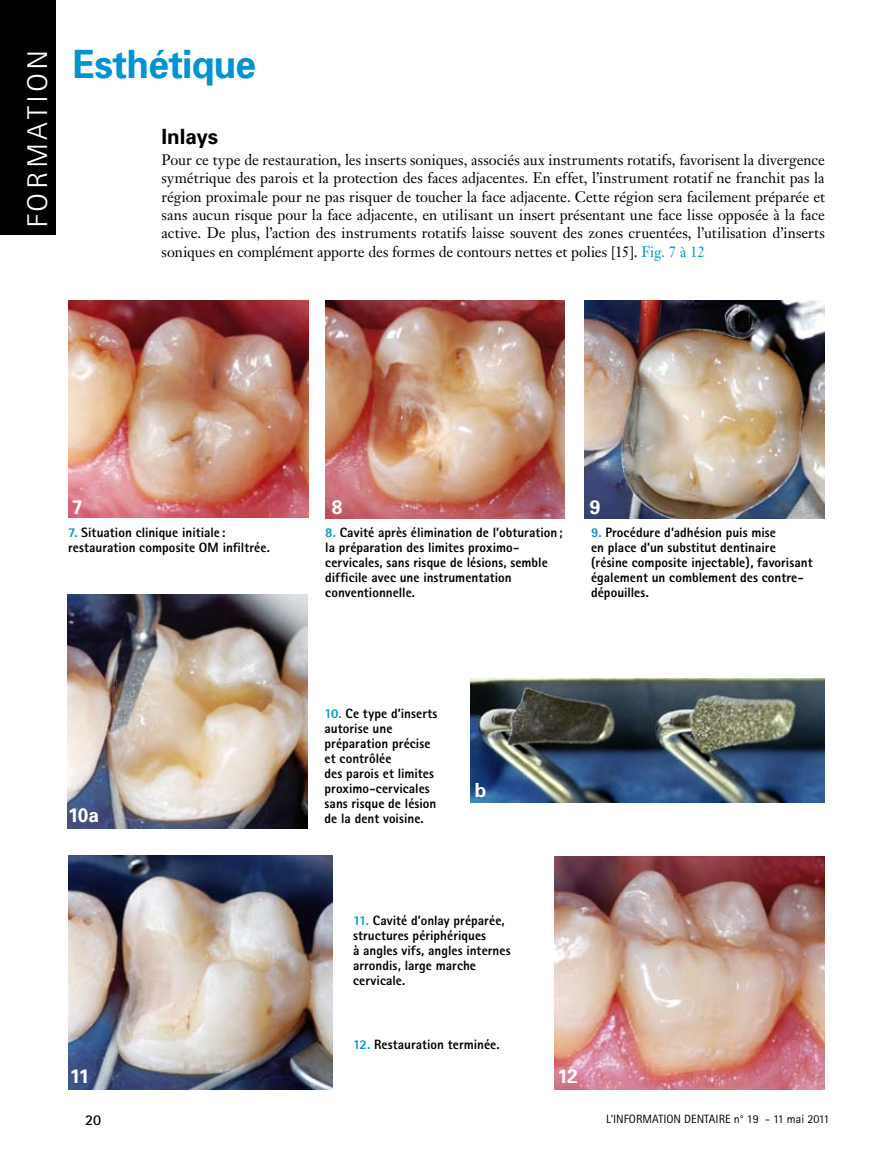
<style>
.page{position:relative;width:893px;height:1149px;background:#fff}
.page>*{position:absolute;margin:0;border:0;box-sizing:border-box;transform-origin:0 0}
.t1{font:700 39px "Univers";letter-spacing:-.02em;color:#0093d3;scale:.95 1}
.t2{font:300 28.5px "Rotis Sans Serif";letter-spacing:.1em;color:#fff;scale:1.16 1}
.t3{font:700 21px "Univers";color:#000}
.t4{font:700 19.5px "Univers";letter-spacing:-.035em;color:#fff}
.t5{font:15px/18.5px "Janson Text";letter-spacing:-.005em;color:#000;text-align:justify}
.t6{font:700 15px "Rotis Sans Serif";color:#000}
.t7{font:800 13.5px/15px "Rotis Sans Serif";letter-spacing:.005em;color:#000}
.t8{font:12px "Rotis Sans Serif";color:#000}
.s1{color:#0093d3}
</style>
<div class="page">
<div style="left:0;top:0;width:55px;height:234px;background:#000"></div>
<img style="left:471px;top:678px;width:354px;height:124px">
<img style="left:67px;top:594px;width:240px;height:233px">
<img style="left:68px;top:855px;width:264px;height:234px">
<img style="left:554px;top:856px;width:271px;height:233px">
<img style="left:68px;top:300px;width:240px;height:217px">
<img style="left:325px;top:300px;width:240px;height:218px">
<img style="left:585px;top:300px;width:240px;height:218px">
<h2 class="t2" style="left:21px;top:228px;width:156px;rotate:-90deg">formation</h2>
<h1 class="t1" style="left:73px;top:40px;width:194px">Esthétique</h1>
<h3 class="t3" style="left:162px;top:124px;width:58px">Inlays</h3>
<p class="t5" style="left:162px;top:150px;width:665px">Pour ce type de restauration, les inserts soniques, associés aux instruments rotatifs, favorisent la divergence symétrique des parois et la protection des faces adjacentes. En effet, l’instrument rotatif ne franchit pas la région proximale pour ne pas risquer de toucher la face adjacente. Cette région sera facilement préparée et sans aucun risque pour la face adjacente, en utilisant un insert présentant une face lisse opposée à la face active. De plus, l’action des instruments rotatifs laisse souvent des zones cruentées, l’utilisation d’inserts soniques en complément apporte des formes de contours nettes et polies [15]. <span class="s1">Fig. 7 à 12</span></p>
<h3 class="t4" style="left:72px;top:495px;width:12px">7</h3>
<h3 class="t4" style="left:332px;top:495px;width:12px">8</h3>
<h3 class="t4" style="left:590px;top:495px;width:12px">9</h3>
<p class="t7" style="left:68px;top:524px;width:203px"><span class="s1">7.</span> Situation clinique initiale : restauration composite OM infiltrée.</p>
<p class="t7" style="left:325px;top:524px;width:239px"><span class="s1">8.</span> Cavité après élimination de l’obturation; la préparation des limites proximo&shy;cervicales, sans risque de lésions, semble difficile avec une instrumentation conventionnelle.</p>
<p class="t7" style="left:591px;top:524px;width:223px"><span class="s1">9.</span> Procédure d’adhésion puis mise<br>en place d’un substitut dentinaire (résine composite injectable), favorisant également un comblement des contre&shy;dépouilles.</p>
<h3 class="t4" style="left:68px;top:803px;width:33px">10a</h3>
<p class="t7" style="left:325px;top:706px;width:114px"><span class="s1">10.</span> Ce type d’inserts autorise une préparation précise et contrôlée<br>des parois et limites proximo-cervicales sans risque de lésion de la dent voisine.</p>
<h3 class="t4" style="left:475px;top:778px;width:13px">b</h3>
<p class="t7" style="left:353px;top:912px;width:159px"><span class="s1">11.</span> Cavité d’onlay préparée, structures périphériques<br>à angles vifs, angles internes arrondis, large marche cervicale.</p>
<p class="t7" style="left:353px;top:1036px;width:148px"><span class="s1">12.</span> Restauration terminée.</p>
<h3 class="t4" style="left:70px;top:1063px;width:21px">11</h3>
<h3 class="t4" style="left:557px;top:1063px;width:22px">12</h3>
<p class="t6" style="left:85px;top:1110px;width:18px">20</p>
<p class="t8" style="left:606px;top:1111px;width:225px">L’INFORMATION DENTAIRE n° 19 - 11 mai 2011</p>
</div>
